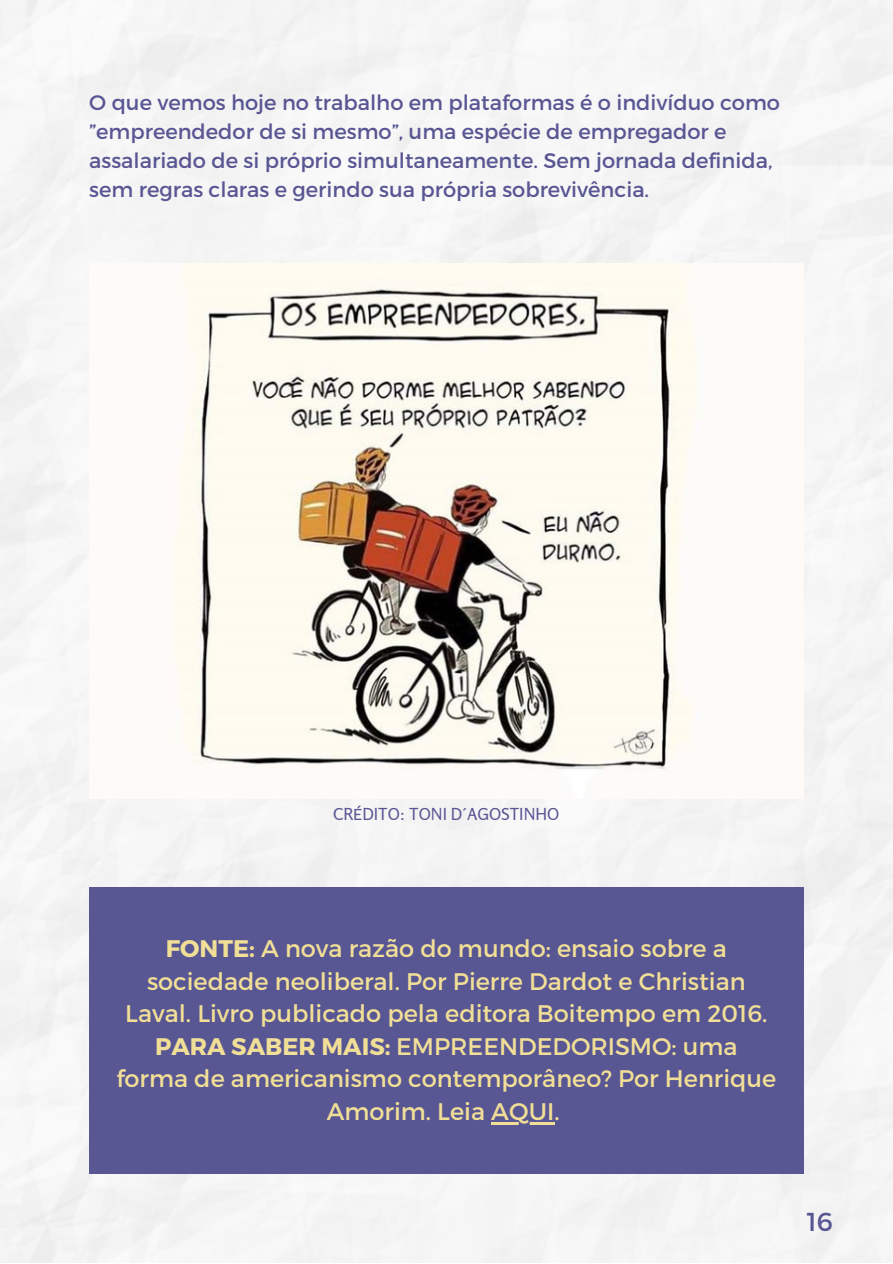
<style>
.page{position:relative;width:893px;height:1264px;background:#fff}
.page>*{position:absolute;margin:0;border:0;box-sizing:border-box;transform-origin:0 0}
.t1{font:25.95px "Montserrat";color:#585693}
.t2{font:24px/32.5px "Montserrat";color:#f1df97;text-align:center}
.t3{font:21px/29.2px "Montserrat";color:#585693}
.t4{font:16.5px "Rosario";color:#585693}
.s1{font-weight:700}
</style>
<div class="page">
<div style="left:0;top:0;width:892px;height:1262px;background:#f5f5f5"></div>
<img style="left:89px;top:263px;width:714px;height:536px">
<div style="left:89px;top:886px;width:714px;height:287px;background:#585693"></div>
<hr style="left:491px;top:1122px;width:63px;height:2px;background:#f1df97">
<p class="t3" style="left:89px;top:86px;width:692px">O que vemos hoje no trabalho em plataformas é o indivíduo como ”empreendedor de si mesmo”, uma espécie de empregador e assalariado de si próprio simultaneamente. Sem jornada definida, sem regras claras e gerindo sua própria sobrevivência.</p>
<p class="t4" style="left:333px;top:804px;width:227px">CRÉDITO: TONI D´AGOSTINHO</p>
<p class="t2" style="left:125px;top:930px;width:643px"><span class="s1">FONTE:</span> A nova razão do mundo: ensaio sobre a sociedade neoliberal. Por Pierre Dardot e Christian<br>Laval. Livro publicado pela editora Boitempo em 2016.</p>
<p class="t2" style="left:116px;top:1028px;width:661px"><span class="s1">PARA SABER MAIS:</span> EMPREENDEDORISMO: uma forma de americanismo contemporâneo? Por Henrique<br>Amorim. Leia AQUI.</p>
<p class="t1" style="left:806px;top:1205px;width:27px">16</p>
</div>
